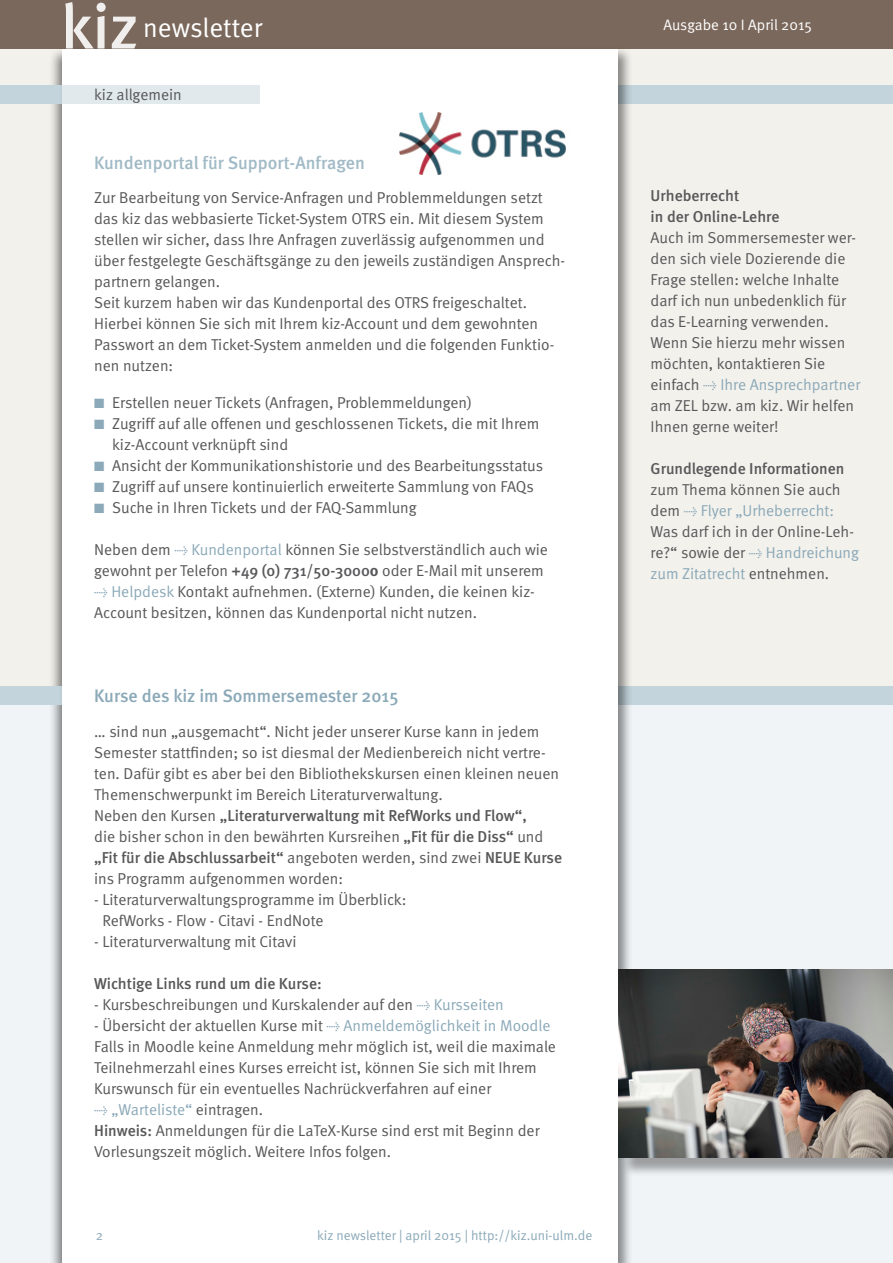
<style>
.page{position:relative;width:893px;height:1263px;background:#fff}
.page>*{position:absolute;margin:0;border:0;box-sizing:border-box;transform-origin:0 0}
.t1{font:500 63px "Meta";color:#fff}
.t2{font:27px "Meta Normal";color:#fff}
.t3{font:500 18px "Meta";color:#a1bac6}
.t4{font:500 18px "Meta";color:#8ba9b8}
.t5{font:15.75px/21px "Meta Normal";color:#58585a}
.t6{font:500 15.75px/21px "Meta";color:#58585a}
.t7{font:15.15px "Meta Normal";color:#fff}
.t8{font:13.5px "Meta Normal";color:#8ba9b8}
.s1{color:#8ba9b8}
.s2{font-family:"Meta Normal Expert";color:#8ba9b8}
.s3{font-family:"Meta";font-weight:500}
.s4{font-family:"Meta";font-weight:700}
.s5{font-family:"Meta Normal";font-weight:400}
</style>
<div class="page">
<div style="left:0;top:0;width:893px;height:50px;background:#7b685c"></div>
<div style="left:0;top:619px;width:893px;height:644px;background:#f0f4f7"></div>
<div style="left:0;top:49px;width:893px;height:647px;background:#f3f1ec"></div>
<div style="left:48px;top:47px;width:102px;height:1216px;background:#000;opacity:.44"></div>
<div style="left:0;top:686px;width:893px;height:19px;background:#c3d4dc"></div>
<div style="left:0;top:85px;width:893px;height:19px;background:#c3d4dc"></div>
<div style="left:59px;top:46px;width:574px;height:1217px;background:#000;opacity:.45"></div>
<div style="left:62px;top:50px;width:556px;height:1213px;background:#fff"></div>
<div style="left:59px;top:85px;width:200px;height:19px;background:#e1e9ed"></div>
<img style="left:400px;top:112px;width:166px;height:62px">
<div style="left:621px;top:971px;width:272px;height:205px;background:#000;opacity:.35"></div>
<img style="left:619px;top:969px;width:274px;height:189px">
<h1 class="t1" style="left:61px;top:-10px;width:79px">kiz</h1>
<h2 class="t2" style="left:143px;top:12px;width:120px">newsletter</h2>
<p class="t5" style="left:94px;top:83px;width:89px">kiz allgemein</p>
<p class="t3" style="left:94px;top:152px;width:272px">Kundenportal für Support-Anfragen</p>
<p class="t5" style="left:94px;top:187px;width:472px">Zur Bearbeitung von Service-Anfragen und Problemmeldungen setzt das kiz das webbasierte Ticket-System OTRS ein. Mit diesem System stellen wir sicher, dass Ihre Anfragen zuverlässig aufgenommen und über festgelegte Geschäftsgänge zu den jeweils zuständigen Ansprech&shy;partnern gelangen.<br>Seit kurzem haben wir das Kundenportal des OTRS freigeschaltet.<br>Hierbei können Sie sich mit Ihrem kiz-Account und dem gewohnten Passwort an dem Ticket-System anmelden und die folgenden Funktio&shy;nen nutzen:</p>
<p class="t5" style="left:94px;top:392px;width:379px"><span class="s1">■</span> Erstellen neuer Tickets (Anfragen, Problemmeldungen)</p>
<p class="t5" style="left:112px;top:413px;width:429px;text-indent:-18px"><span class="s1">■</span> Zugriff auf alle offenen und geschlossenen Tickets, die mit Ihrem kiz-Account verknüpft sind</p>
<p class="t5" style="left:94px;top:455px;width:450px"><span class="s1">■</span> Ansicht der Kommunikationshistorie und des Bearbeitungsstatus</p>
<p class="t5" style="left:94px;top:476px;width:441px"><span class="s1">■</span> Zugriff auf unsere kontinuierlich erweiterte Sammlung von FAQs</p>
<p class="t5" style="left:94px;top:497px;width:324px"><span class="s1">■</span> Suche in Ihren Tickets und der FAQ-Sammlung</p>
<p class="t5" style="left:94px;top:539px;width:455px">Neben dem <span class="s2">t</span> <span class="s1">Kundenportal</span> können Sie selbstverständlich auch wie gewohnt per Telefon <span class="s3">+49 (0) 731/50-3000</span><span class="s4">0</span> oder E-Mail mit unserem <span class="s2">t</span> <span class="s1">Helpdesk</span> Kontakt aufnehmen. (Externe) Kunden, die keinen kiz-Account besitzen, können das Kundenportal nicht nutzen.</p>
<p class="t4" style="left:94px;top:686px;width:306px">Kurse des kiz im Sommersemester 2015</p>
<p class="t5" style="left:94px;top:721px;width:467px">… sind nun „ausgemacht“. Nicht jeder unserer Kurse kann in jedem Semester stattfinden; so ist diesmal der Medienbereich nicht vertre&shy;ten. Dafür gibt es aber bei den Bibliothekskursen einen kleinen neuen Themenschwerpunkt im Bereich Literaturverwaltung.</p>
<p class="t6" style="left:94px;top:805px;width:434px"><span class="s5">Neben den Kursen</span> „Literaturverwaltung mit RefWorks und Flow“,</p>
<p class="t5" style="left:94px;top:826px;width:451px">die bisher schon in den bewährten Kursreihen <span class="s3">„Fit für die Diss“</span> und</p>
<p class="t6" style="left:94px;top:847px;width:469px">„Fit für die Abschlussarbeit“ <span class="s5">angeboten werden, sind zwei</span> NEUE Kurse</p>
<p class="t5" style="left:94px;top:868px;width:250px">ins Programm aufgenommen worden:</p>
<p class="t5" style="left:102px;top:889px;width:306px;text-indent:-8px">- Literaturverwaltungsprogramme im Überblick:<br>RefWorks - Flow - Citavi - EndNote</p>
<p class="t5" style="left:94px;top:931px;width:204px">- Literaturverwaltung mit Citavi</p>
<p class="t6" style="left:94px;top:973px;width:229px">Wichtige Links rund um die Kurse:</p>
<p class="t5" style="left:94px;top:994px;width:411px">- Kursbeschreibungen und Kurskalender auf den <span class="s2">t</span> <span class="s1">Kursseiten</span></p>
<p class="t5" style="left:94px;top:1015px;width:463px">- Übersicht der aktuellen Kurse mit <span class="s2">t</span> <span class="s1">Anmeldemöglichkeit in Moodle </span>Falls in Moodle keine Anmeldung mehr möglich ist, weil die maximale Teilnehmerzahl eines Kurses erreicht ist, können Sie sich mit Ihrem Kurswunsch für ein eventuelles Nachrückverfahren auf einer<br><span class="s2">t</span> <span class="s1">„Warteliste“</span> eintragen.<br><span class="s3">Hinweis:</span> Anmeldungen für die LaTeX-Kurse sind erst mit Beginn der Vorlesungszeit möglich. Weitere Infos folgen.</p>
<p class="t8" style="left:96px;top:1228px;width:9px">2</p>
<p class="t8" style="left:317px;top:1228px;width:276px">kiz newsletter | april 2015 | http://kiz.uni-ulm.de</p>
<p class="t7" style="left:663px;top:16px;width:150px">Ausgabe 10 I April 2015</p>
<p class="t6" style="left:651px;top:185px;width:130px">Urheberrecht<br>in der Online-Lehre</p>
<p class="t5" style="left:651px;top:226px;width:211px">Auch im Sommersemester wer&shy;den sich viele Dozierende die<br>Frage stellen: welche Inhalte darf ich nun unbedenklich für das E-Learning verwenden.<br>Wenn Sie hierzu mehr wissen möchten, kontaktieren Sie einfach <span class="s2">t</span> <span class="s1">Ihre Ansprechpartner </span>am ZEL bzw. am kiz. Wir helfen<br>Ihnen gerne weiter!</p>
<p class="t6" style="left:651px;top:458px;width:195px">Grundlegende Informationen</p>
<p class="t5" style="left:651px;top:478px;width:210px">zum Thema können Sie auch dem <span class="s2">t</span> <span class="s1">Flyer „Urheberrecht:<br></span>Was darf ich in der Online-Leh&shy;re?“ sowie der <span class="s2">t</span> <span class="s1">Handreichung zum Zitatrecht</span> entnehmen.</p>
</div>
